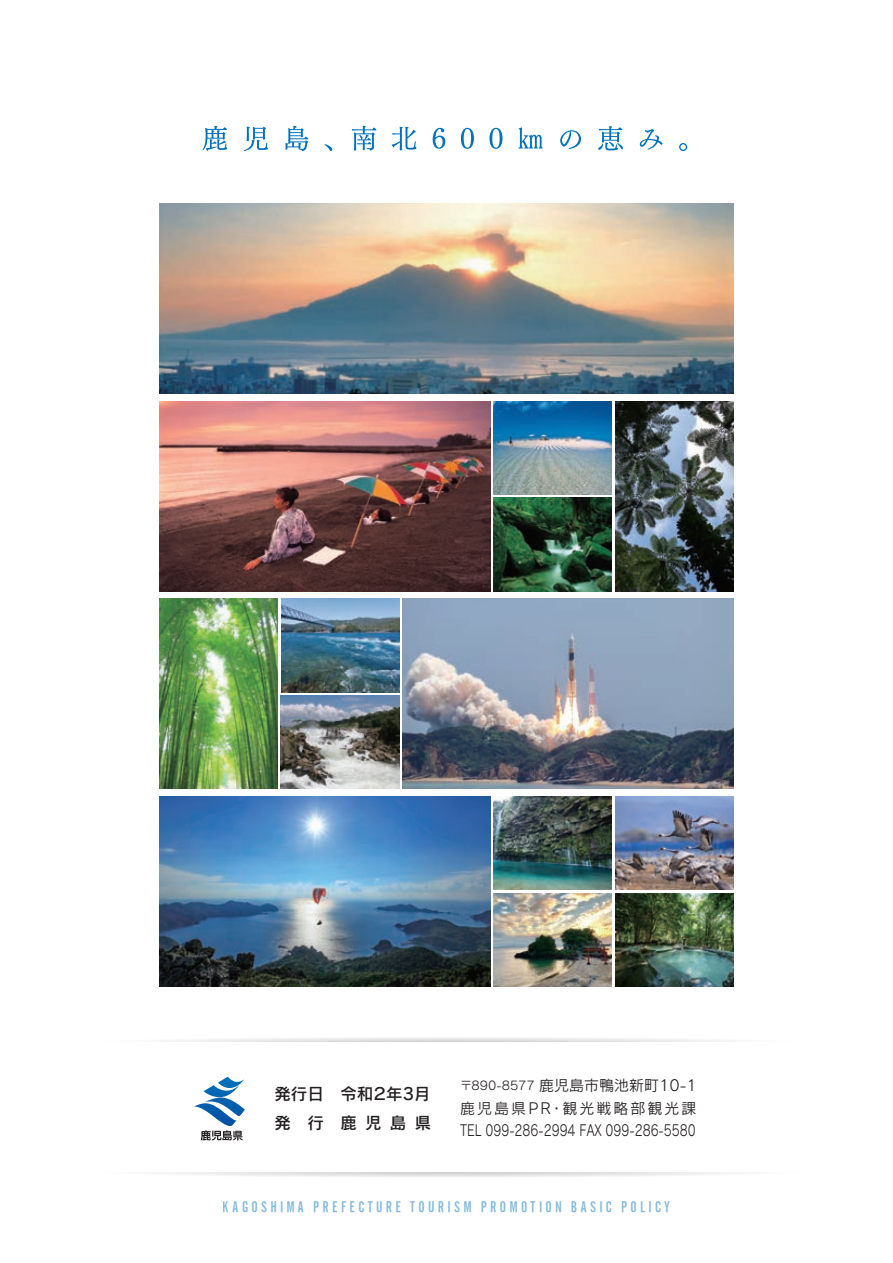
<style>
.page{position:relative;width:893px;height:1263px;background:#fff}
.page>*{position:absolute;margin:0;border:0;box-sizing:border-box;transform-origin:0 0}
.t1{font:16.5px/28.8px "Rodin Cattleya Pro DB";color:#231f20}
.t2{font:15px/22.5px "Rodin Cattleya Pro M";color:#231f20;text-align:justify}
.t3{font:15px "Eng Gothic Normal";letter-spacing:.2em;color:#0072bc}
.s1{font-size:12px}
</style>
<div class="page">
<img style="left:615px;top:401px;width:118px;height:190px">
<img style="left:159px;top:599px;width:119px;height:190px">
<img style="left:281px;top:695px;width:118px;height:94px">
<img style="left:281px;top:599px;width:118px;height:93px">
<img style="left:494px;top:498px;width:118px;height:93px">
<img style="left:494px;top:401px;width:118px;height:93px">
<img style="left:159px;top:203px;width:574px;height:191px">
<img style="left:159px;top:401px;width:331px;height:190px">
<img style="left:615px;top:893px;width:118px;height:93px">
<img style="left:494px;top:893px;width:118px;height:93px">
<img style="left:494px;top:796px;width:118px;height:94px">
<img style="left:615px;top:796px;width:119px;height:94px">
<img style="left:159px;top:796px;width:331px;height:190px">
<img style="left:403px;top:599px;width:330px;height:190px">
<svg style="left:164px;top:1038px;width:570px;height:4px"></svg>
<svg style="left:162px;top:1172px;width:575px;height:5px"></svg>
<svg style="left:203px;top:126px;width:24px;height:25px"></svg>
<svg style="left:244px;top:127px;width:24px;height:24px"></svg>
<svg style="left:285px;top:126px;width:23px;height:25px"></svg>
<svg style="left:325px;top:144px;width:7px;height:7px"></svg>
<svg style="left:352px;top:126px;width:24px;height:25px"></svg>
<svg style="left:392px;top:127px;width:24px;height:23px"></svg>
<svg style="left:433px;top:128px;width:12px;height:21px"></svg>
<svg style="left:461px;top:128px;width:13px;height:21px"></svg>
<svg style="left:489px;top:128px;width:13px;height:21px"></svg>
<svg style="left:518px;top:127px;width:25px;height:21px"></svg>
<svg style="left:560px;top:130px;width:21px;height:19px"></svg>
<svg style="left:598px;top:126px;width:25px;height:24px"></svg>
<svg style="left:640px;top:129px;width:22px;height:21px"></svg>
<svg style="left:679px;top:143px;width:8px;height:8px"></svg>
<svg style="left:194px;top:1077px;width:51px;height:63px"></svg>
<p class="t1" style="left:274px;top:1078px;width:158px">発行日　令和２年3月発　行　鹿児島県</p>
<p class="t2" style="left:460px;top:1074px;width:238px"><span class="s1">〒890-8577</span> 鹿児島市鴨池新町10-1鹿児島県PR・観光戦略部観光課TEL 099-286-2994 FAX 099-286-5580</p>
<p class="t3" style="left:223px;top:1197px;width:449px">KAGOSHIMA PREFECTURE TOURISM PROMOTION BASIC POLICY</p>
</div>
